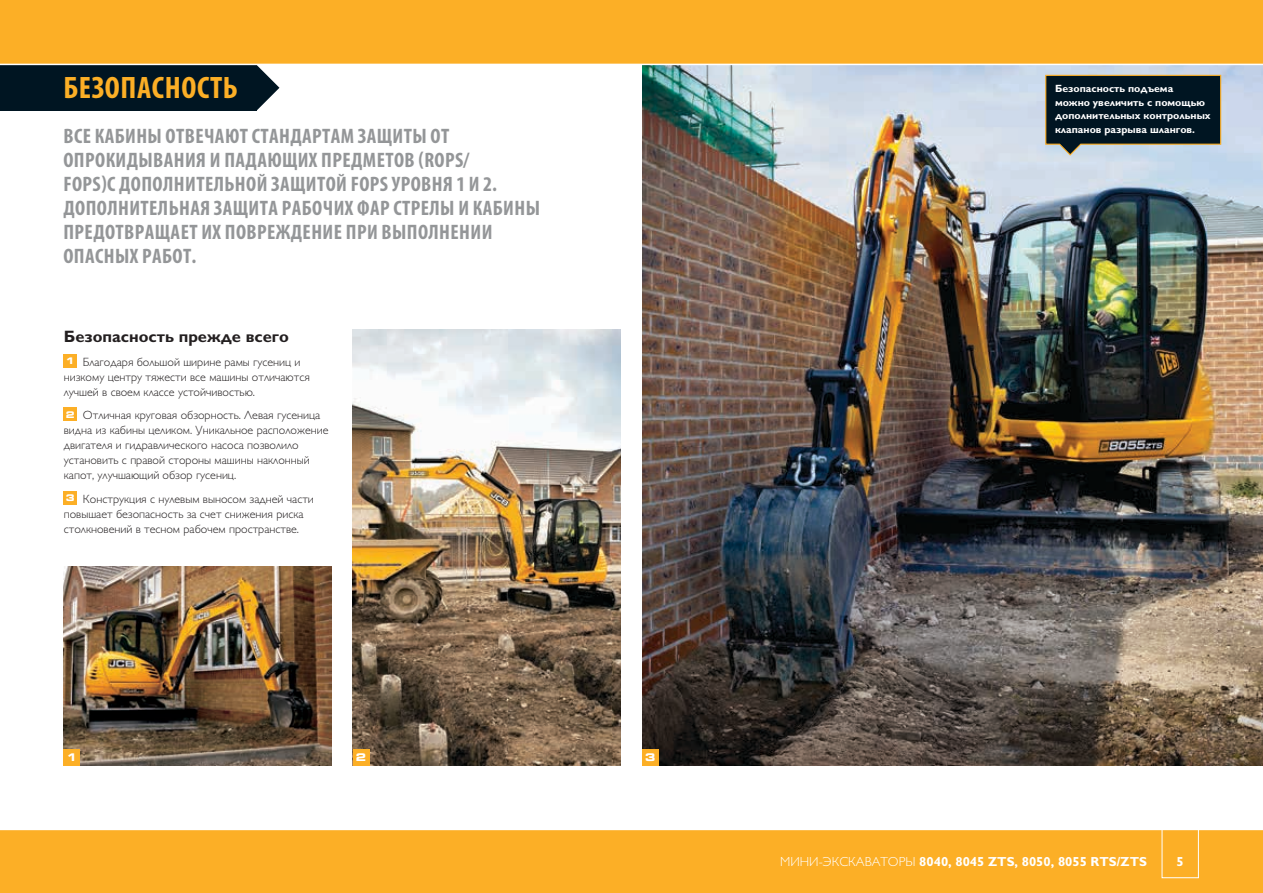
<style>
.page{position:relative;width:1263px;height:893px;background:#fff}
.page>*{position:absolute;margin:0;border:0;box-sizing:border-box;transform-origin:0 0}
.t1{font:700 condensed 31.2px "Myriad Pro";letter-spacing:.02em;color:#fcaf26}
.t2{font:700 condensed 21px/24px "Myriad Pro";letter-spacing:.02em;color:#949698}
.t3{font:700 16.5px "Gill Sans Cyr";color:#231f20}
.t4{font:700 13.2px "Gill Sans Cyr";color:#fff}
.t5{font:300 12px/15px "Gill Sans Cyr";color:#231f20}
.t6{font:700 10.5px/13.5px "Gill Sans Cyr";color:#fff}
.t7{font:700 expanded 10.5px "Square 721 BT";color:#fff}
.s1{font-family:"Square 721 BT";font-weight:700;font-stretch:expanded;font-size:9.15px;color:#fff}
.s2{font-weight:300}
</style>
<div class="page">
<svg style="left:257px;top:65px;width:22px;height:45px"></svg>
<div style="left:0;top:54px;width:257px;height:57px;background:#001522"></div>
<img style="left:642px;top:65px;width:621px;height:700px">
<img style="left:64px;top:567px;width:268px;height:198px">
<img style="left:353px;top:329px;width:268px;height:436px">
<div style="left:64px;top:354px;width:13px;height:13px;background:#fcaf26"></div>
<div style="left:64px;top:408px;width:13px;height:13px;background:#fcaf26"></div>
<div style="left:64px;top:491px;width:13px;height:13px;background:#fcaf26"></div>
<div style="left:353px;top:749px;width:16px;height:16px;background:#fcaf26"></div>
<div style="left:64px;top:749px;width:16px;height:16px;background:#fcaf26"></div>
<div style="left:642px;top:749px;width:16px;height:16px;background:#fcaf26"></div>
<svg style="left:1045px;top:74px;width:177px;height:82px;background:#25363e"></svg>
<div style="left:0;top:0;width:1263px;height:64px;background:#fcaf26"></div>
<div style="left:0;top:829px;width:1263px;height:64px;background:#fcaf26"></div>
<hr style="left:0;top:829px;width:1263px;height:1px;background:#fff">
<hr style="left:0;top:64px;width:1263px;height:1px;background:#fff">
<div style="left:1162px;top:819px;width:37px;height:59px;border:1px solid #fff"></div>
<h1 class="t1" style="left:64px;top:68px;width:176px">БЕЗОПАСНОСТЬ</h1>
<p class="t2" style="left:63px;top:124px;width:478px">ВСЕ КАБИНЫ ОТВЕЧАЮТ СТАНДАРТАМ ЗАЩИТЫ ОТ ОПРОКИДЫВАНИЯ И ПАДАЮЩИХ ПРЕДМЕТОВ (ROPS/<br>FOPS)С ДОПОЛНИТЕЛЬНОЙ ЗАЩИТОЙ FOPS УРОВНЯ 1 И 2.<br>ДОПОЛНИТЕЛЬНАЯ ЗАЩИТА РАБОЧИХ ФАР СТРЕЛЫ И КАБИНЫ ПРЕДОТВРАЩАЕТ ИХ ПОВРЕЖДЕНИЕ ПРИ ВЫПОЛНЕНИИ ОПАСНЫХ РАБОТ.</p>
<h3 class="t3" style="left:64px;top:327px;width:227px">Безопасность прежде всего</h3>
<p class="t5" style="left:64px;top:354px;width:248px"><span class="s1">1</span> Благодаря большой ширине рамы гусениц и низкому центру тяжести все машины отличаются лучшей в своем классе устойчивостью.</p>
<p class="t5" style="left:64px;top:407px;width:266px"><span class="s1">2</span> Отличная круговая обзорность. Левая гусеница видна из кабины целиком. Уникальное расположение двигателя и гидравлического насоса позволило установить с правой стороны машины наклонный капот, улучшающий обзор гусениц.</p>
<p class="t5" style="left:64px;top:491px;width:252px"><span class="s1">3</span> Конструкция с нулевым выносом задней части повышает безопасность за счет снижения риска столкновений в тесном рабочем пространстве.</p>
<p class="t7" style="left:67px;top:751px;width:12px">1</p>
<p class="t7" style="left:356px;top:751px;width:12px">2</p>
<p class="t7" style="left:645px;top:751px;width:12px">3</p>
<p class="t6" style="left:1055px;top:82px;width:157px">Безопасность подъема можно увеличить с помощью дополнительных контрольных клапанов разрыва шлангов.</p>
<p class="t4" style="left:780px;top:854px;width:368px"><span class="s2">МИНИ-ЭКСКАВАТОРЫ</span> 8040, 8045 ZTS, 8050, 8055 RTS/ZTS</p>
<p class="t4" style="left:1176px;top:854px;width:9px">5</p>
</div>
